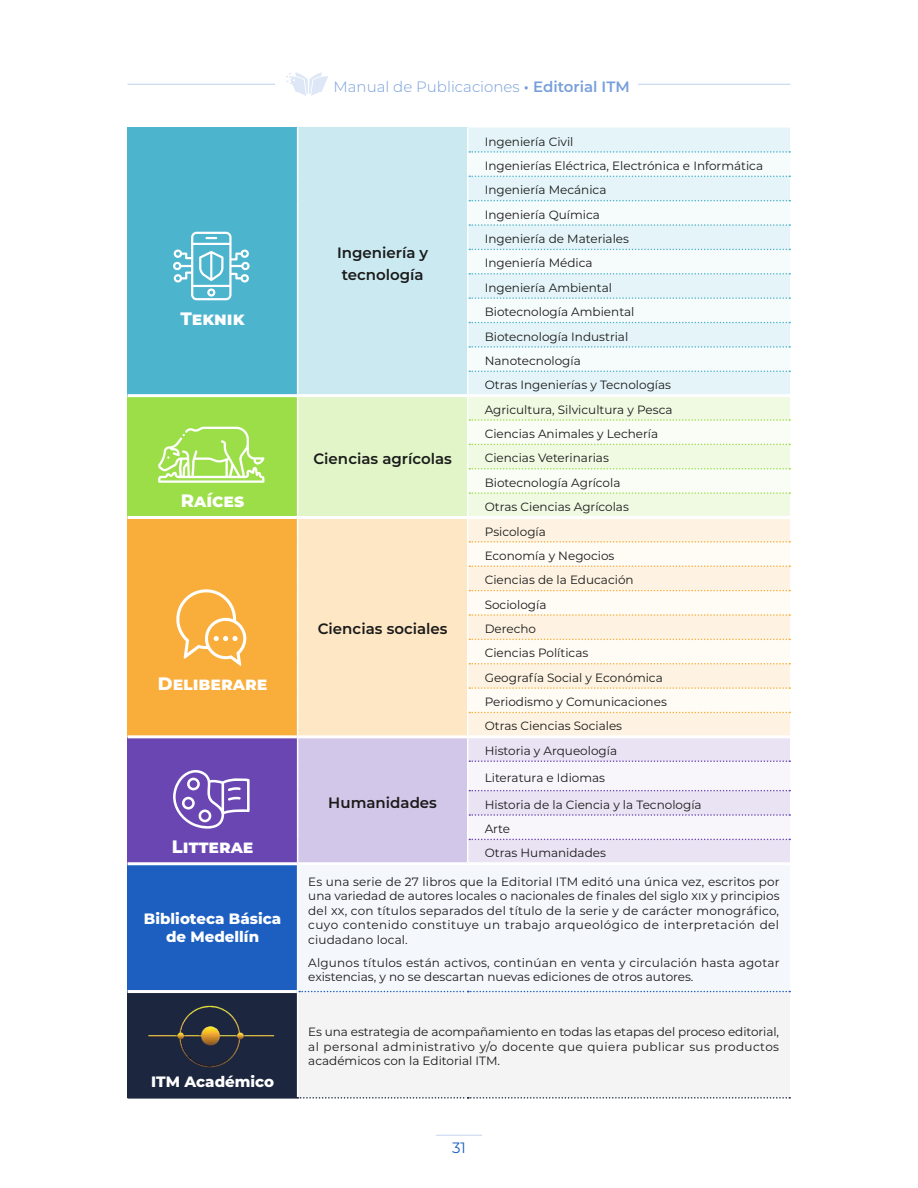
<style>
.page{position:relative;width:918px;height:1188px;background:#fff}
.page>*{position:absolute;margin:0;border:0;box-sizing:border-box;transform-origin:0 0}
.t1{font:800 18px "Montserrat";color:#fff}
.t2{font:600 15px/22.5px "Montserrat";color:#1a1a1a;text-align:center}
.t3{font:800 15px/18px "Montserrat";color:#fff;text-align:center}
.t4{font:300 15px "Montserrat";color:#779fda}
.t5{font:15px "Montserrat";color:#1c5fc1}
.t6{font:12px/24.3px "Montserrat";color:#1a1a1a}
.t7{font:12px/14.4px "Montserrat";letter-spacing:.02em;color:#1a1a1a}
.s1{font-weight:600}
</style>
<div class="page">
<hr style="left:436px;top:1135px;width:46px;height:1px;background:#c6d7ef">
<hr style="left:128px;top:84px;width:147px;height:1px;background:#c6d7ef">
<hr style="left:638px;top:84px;width:152px;height:1px;background:#c6d7ef">
<svg style="left:286px;top:72px;width:42px;height:24px"></svg>
<div style="left:128px;top:128px;width:170px;height:268px;background:#4db4ce"></div>
<div style="left:298px;top:128px;width:170px;height:268px;background:#cae9f0"></div>
<div style="left:128px;top:396px;width:170px;height:122px;background:#9cde48"></div>
<div style="left:298px;top:396px;width:170px;height:122px;background:#e1f5c8"></div>
<div style="left:128px;top:518px;width:170px;height:219px;background:#f9ae3b"></div>
<div style="left:298px;top:518px;width:170px;height:219px;background:#fde7c4"></div>
<div style="left:128px;top:737px;width:170px;height:127px;background:#6a46b3"></div>
<div style="left:298px;top:737px;width:170px;height:127px;background:#d2c7e8"></div>
<div style="left:128px;top:864px;width:170px;height:128px;background:#1c5fc1"></div>
<div style="left:298px;top:864px;width:492px;height:128px;background:#f4f7fc"></div>
<div style="left:128px;top:992px;width:170px;height:106px;background:#1c263f"></div>
<div style="left:298px;top:992px;width:492px;height:106px;background:#f4f4f5"></div>
<hr style="left:468px;top:862px;width:322px;height:3px;background:#fff">
<hr style="left:297px;top:761px;width:1px;height:30px;background:#fff">
<svg style="left:297px;top:791px;width:1px;height:71px"></svg>
<hr style="left:298px;top:862px;width:170px;height:3px;background:#fff">
<hr style="left:128px;top:735px;width:170px;height:3px;background:#fff">
<hr style="left:298px;top:735px;width:170px;height:3px;background:#fff">
<hr style="left:128px;top:516px;width:170px;height:3px;background:#fff">
<hr style="left:298px;top:516px;width:170px;height:3px;background:#fff">
<svg style="left:297px;top:128px;width:1px;height:633px"></svg>
<svg style="left:467px;top:128px;width:323px;height:736px"></svg>
<hr style="left:128px;top:394px;width:170px;height:3px;background:#fff">
<hr style="left:298px;top:394px;width:170px;height:3px;background:#fff">
<hr style="left:128px;top:862px;width:170px;height:3px;background:#fff">
<hr style="left:297px;top:865px;width:1px;height:127px;background:#fff">
<hr style="left:128px;top:990px;width:169px;height:3px;background:#fff">
<hr style="left:128px;top:1097px;width:170px;height:2px;background:#1c263f">
<svg style="left:299px;top:991px;width:491px;height:1px"></svg>
<hr style="left:297px;top:992px;width:1px;height:105px;background:#fff">
<svg style="left:298px;top:1097px;width:492px;height:2px"></svg>
<svg style="left:173px;top:232px;width:77px;height:68px"></svg>
<svg style="left:158px;top:427px;width:107px;height:56px"></svg>
<svg style="left:176px;top:589px;width:71px;height:77px"></svg>
<svg style="left:173px;top:770px;width:77px;height:59px"></svg>
<img style="left:148px;top:1005px;width:127px;height:63px">
<h1 class="t1" style="left:180px;top:305px;width:66px">Teknik</h1>
<h1 class="t1" style="left:181px;top:487px;width:65px">Raíces</h1>
<h1 class="t1" style="left:158px;top:671px;width:111px">Deliberare</h1>
<h1 class="t1" style="left:172px;top:834px;width:83px">Litterae</h1>
<p class="t3" style="left:144px;top:908px;width:139px">Biblioteca Básica de Medellín</p>
<p class="t3" style="left:151px;top:1072px;width:124px">ITM Académico</p>
<p class="t4" style="left:334px;top:76px;width:298px">Manual de Publicaciones <span class="s1">• Editorial ITM</span></p>
<p class="t2" style="left:337px;top:240px;width:93px">Ingeniería y tecnología</p>
<p class="t2" style="left:313px;top:447px;width:140px">Ciencias agrícolas</p>
<p class="t2" style="left:318px;top:617px;width:131px">Ciencias sociales</p>
<p class="t2" style="left:328px;top:790px;width:110px">Humanidades</p>
<p class="t6" style="left:485px;top:129px;width:280px">Ingeniería Civil<br>Ingenierías Eléctrica, Electrónica e Informática<br>Ingeniería Mecánica<br>Ingeniería Química<br>Ingeniería de Materiales<br>Ingeniería Médica<br>Ingeniería Ambiental<br>Biotecnología Ambiental<br>Biotecnología Industrial<br>Nanotecnología<br>Otras Ingenierías y Tecnologías</p>
<p class="t6" style="left:485px;top:397px;width:189px">Agricultura, Silvicultura y Pesca<br>Ciencias Animales y Lechería<br>Ciencias Veterinarias<br>Biotecnología Agrícola<br>Otras Ciencias Agrícolas</p>
<p class="t6" style="left:485px;top:519px;width:184px">Psicología<br>Economía y Negocios<br>Ciencias de la Educación<br>Sociología<br>Derecho<br>Ciencias Políticas<br>Geografía Social y Económica<br>Periodismo y Comunicaciones<br>Otras Ciencias Sociales</p>
<p class="t6" style="left:485px;top:738px;width:134px">Historia y Arqueología</p>
<p class="t6" style="left:485px;top:765px;width:122px">Literatura e Idiomas</p>
<p class="t6" style="left:485px;top:792px;width:218px">Historia de la Ciencia y la Tecnología<br>Arte<br>Otras Humanidades</p>
<p class="t6" style="left:308px;top:874px;width:473px;line-height:14.4px;text-align:justify">Es una serie de 27 libros que la Editorial ITM editó una única vez, escritos por una variedad de autores locales o nacionales de finales del siglo XIX y principios del XX, con títulos separados del título de la serie y de carácter monográfico, cuyo contenido constituye un trabajo arqueológico de interpretación del ciudadano local.</p>
<p class="t7" style="left:308px;top:955px;width:473px">Algunos títulos están activos, continúan en venta y circulación hasta agotar existencias, y no se descartan nuevas ediciones de otros autores.</p>
<p class="t6" style="left:308px;top:1024px;width:472px;line-height:14.4px;text-align:justify">Es una estrategia de acompañamiento en todas las etapas del proceso editorial, al personal administrativo y/o docente que quiera publicar sus productos académicos con la Editorial ITM.</p>
<p class="t5" style="left:452px;top:1138px;width:15px">31</p>
</div>
